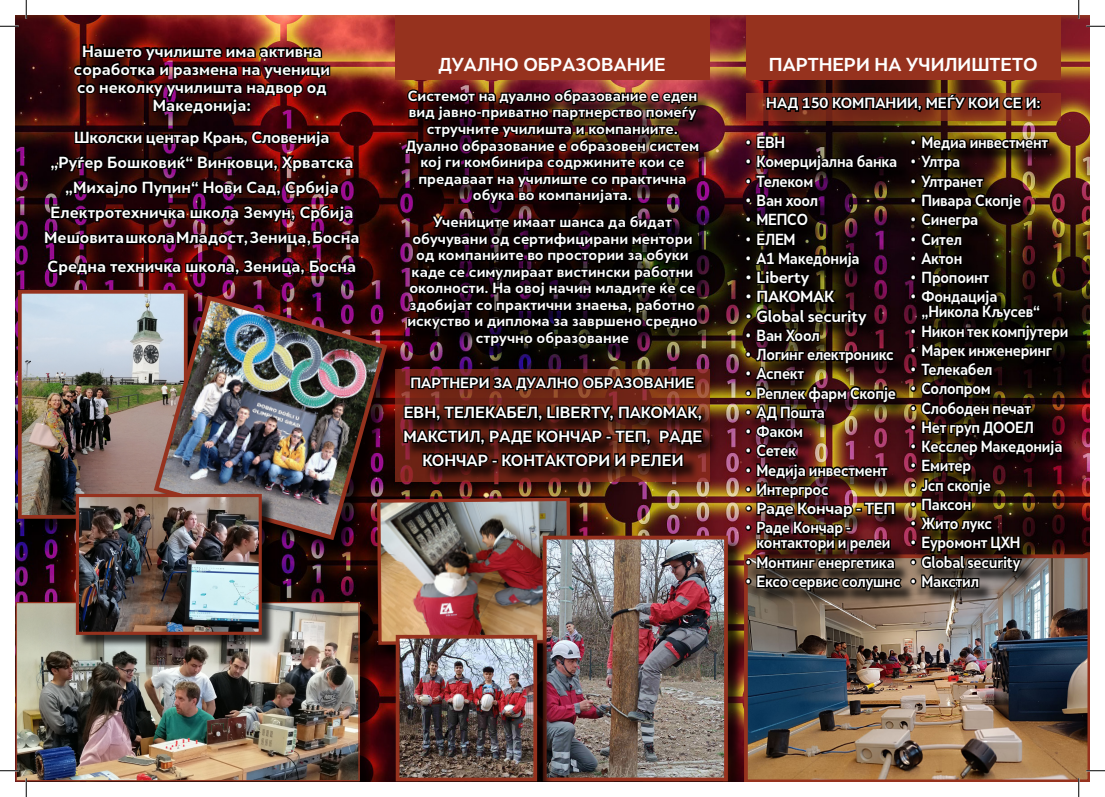
<style>
.page{position:relative;width:1105px;height:797px;background:#fff}
.page>*{position:absolute;margin:0;border:0;box-sizing:border-box;transform-origin:0 0}
.t1{font:700 17.5px "Skola Sans";color:#fff}
.t2{font:700 15px/15px "Skola Sans";letter-spacing:-.02em;color:#fff;scale:.9 1}
.t3{font:700 15px/18px "Skola Sans";color:#fff;text-align:center}
.t4{font:700 15px "Skola Sans";letter-spacing:-.02em;color:#fff}
.t5{font:700 13.75px/16.5px "Skola Sans";color:#fff;text-align:center}
</style>
<div class="page">
<img style="left:16px;top:16px;width:1073px;height:765px">
<img style="left:744px;top:554px;width:345px;height:227px">
<img style="left:375px;top:496px;width:198px;height:150px">
<div style="left:746px;top:16px;width:315px;height:64px;background:#96321e"></div>
<svg style="left:43px;top:30px;width:318px;height:259px;background:#33090d"></svg>
<div style="left:395px;top:16px;width:315px;height:64px;background:#96321e"></div>
<div style="left:407px;top:91px;width:308px;height:271px;background:#000;opacity:.75"></div>
<img style="left:404px;top:80px;width:297px;height:280px">
<div style="left:405px;top:407px;width:313px;height:75px;background:#000;opacity:.75"></div>
<svg style="left:404px;top:367px;width:300px;height:101px;background:#38130d"></svg>
<div style="left:545px;top:537px;width:199px;height:244px;background:#000;opacity:.75"></div>
<img style="left:548px;top:540px;width:175px;height:236px">
<div style="left:543px;top:535px;width:185px;height:246px;border:4px solid #96321e"></div>
<div style="left:913px;top:138px;width:171px;height:466px;background:#000;opacity:.75"></div>
<div style="left:398px;top:636px;width:155px;height:145px;background:#000;opacity:.75"></div>
<img style="left:401px;top:640px;width:131px;height:136px">
<div style="left:396px;top:635px;width:141px;height:146px;border:4px solid #96321e"></div>
<img style="left:745px;top:88px;width:325px;height:519px">
<div style="left:17px;top:604px;width:358px;height:177px;background:#000;opacity:.75"></div>
<img style="left:18px;top:604px;width:340px;height:175px">
<div style="left:16px;top:602px;width:344px;height:179px;border:1px solid #96321e"></div>
<img style="left:23px;top:295px;width:128px;height:219px">
<div style="left:18px;top:290px;width:170px;height:229px;border:4px solid #96321e"></div>
<div style="left:157px;top:298px;width:247px;height:259px;background:#000;opacity:.75"></div>
<img style="left:151px;top:293px;width:239px;height:249px">
<div style="left:78px;top:495px;width:197px;height:153px;background:#000;opacity:.75"></div>
<img style="left:80px;top:498px;width:178px;height:133px">
<div style="left:76px;top:494px;width:186px;height:141px;border:3px solid #96321e"></div>
<svg style="left:0;top:25px;width:19px;height:2px"></svg>
<svg style="left:1086px;top:25px;width:19px;height:2px"></svg>
<svg style="left:0;top:770px;width:19px;height:1px"></svg>
<svg style="left:1086px;top:770px;width:19px;height:1px"></svg>
<svg style="left:25px;top:0;width:2px;height:19px"></svg>
<svg style="left:25px;top:778px;width:2px;height:19px"></svg>
<svg style="left:1078px;top:0;width:1px;height:19px"></svg>
<svg style="left:1078px;top:778px;width:1px;height:19px"></svg>
<p class="t3" style="left:74px;top:42px;width:258px">Нашето училиште има активна соработка и размена на ученици со неколку училишта надвор од<br>Македонија:</p>
<p class="t4" style="left:74px;top:128px;width:257px">Школски центар Крањ, Словенија</p>
<p class="t3" style="left:50px;top:153px;width:305px">„Руѓер Бошковиќ“ Винковци, Хрватска</p>
<p class="t3" style="left:65px;top:178px;width:275px">„Михајло Пупин“ Нови Сад, Србија</p>
<p class="t3" style="left:50px;top:203px;width:305px">Електротехничка школа Земун, Србија</p>
<p class="t3" style="left:44px;top:228px;width:317px">Мешовита школа Младост, Зеница, Босна</p>
<p class="t3" style="left:48px;top:257px;width:310px">Средна техничка школа, Зеница, Босна</p>
<p class="t1" style="left:439px;top:54px;width:229px">ДУАЛНО ОБРАЗОВАНИЕ</p>
<p class="t1" style="left:769px;top:54px;width:270px">ПАРТНЕРИ НА УЧИЛИШТЕТО</p>
<p class="t5" style="left:406px;top:87px;width:295px">Системот на дуално образование е еден вид јавно-приватно партнерство помеѓу стручните училишта и компаниите.<br>Дуално образование е образовен систем кој ги комбинира содржините кои се предаваат на училиште со практична обука во компанијата.</p>
<p class="t5" style="left:407px;top:213px;width:292px">Учениците имаат шанса да бидат обучувани од сертифицирани ментори од компаниите во простории за обуки каде се симулираат вистински работни околности. На овој начин младите ќе се здобијат со практични знаења, работно искуство и диплома за завршено средно стручно образование</p>
<p class="t5" style="left:410px;top:374px;width:286px">ПАРТНЕРИ ЗА ДУАЛНО ОБРАЗОВАНИЕ</p>
<p class="t3" style="left:403px;top:400px;width:301px;line-height:23.8px">ЕВН, ТЕЛЕКАБЕЛ, LIBERTY, ПАКОМАК,<br>МАКСТИЛ, РАДЕ КОНЧАР - ТЕП, РАДЕ<br>КОНЧАР - КОНТАКТОРИ И РЕЛЕИ</p>
<p class="t5" style="left:766px;top:95px;width:276px">НАД 150 КОМПАНИИ, МЕЃУ КОИ СЕ И:</p>
<p class="t2" style="left:746px;top:135px;width:45px">• ЕВН</p>
<p class="t2" style="left:746px;top:154px;width:170px">• Комерцијална банка</p>
<p class="t2" style="left:746px;top:173px;width:76px">• Телеком</p>
<p class="t2" style="left:746px;top:193px;width:82px">• Ван хоол</p>
<p class="t2" style="left:746px;top:212px;width:70px">• МЕПСО</p>
<p class="t2" style="left:746px;top:231px;width:57px">• ЕЛЕМ</p>
<p class="t2" style="left:746px;top:250px;width:128px">• А1 Македонија</p>
<p class="t4" style="left:746px;top:268px;width:65px">• Liberty</p>
<p class="t4" style="left:746px;top:287px;width:90px">• ПАКОМАК</p>
<p class="t4" style="left:746px;top:307px;width:122px">• Global security</p>
<p class="t2" style="left:746px;top:327px;width:84px">• Ван Хоол</p>
<p class="t2" style="left:746px;top:347px;width:166px">• Логинг електроникс</p>
<p class="t2" style="left:746px;top:366px;width:66px">• Аспект</p>
<p class="t2" style="left:746px;top:385px;width:168px">• Реплек фарм Скопје</p>
<p class="t2" style="left:746px;top:404px;width:89px">• АД Пошта</p>
<p class="t2" style="left:746px;top:424px;width:65px">• Факом</p>
<p class="t2" style="left:746px;top:443px;width:57px">• Сетек</p>
<p class="t2" style="left:746px;top:462px;width:159px">• Медија инвестмент</p>
<p class="t2" style="left:746px;top:481px;width:93px">• Интергрос</p>
<p class="t4" style="left:746px;top:499px;width:151px">• Раде Кончар - ТЕП</p>
<p class="t2" style="left:756px;top:520px;width:150px;text-indent:-11px">• Раде Кончар - контактори и релеи</p>
<p class="t2" style="left:746px;top:554px;width:167px">• Монтинг енергетика</p>
<p class="t2" style="left:746px;top:573px;width:173px">• Ексо сервис солушнс</p>
<p class="t2" style="left:911px;top:135px;width:154px">• Медиа инвестмент</p>
<p class="t2" style="left:911px;top:154px;width:57px">• Ултра</p>
<p class="t2" style="left:911px;top:173px;width:82px">• Ултранет</p>
<p class="t2" style="left:911px;top:193px;width:124px">• Пивара Скопје</p>
<p class="t2" style="left:911px;top:212px;width:76px">• Синегра</p>
<p class="t2" style="left:911px;top:231px;width:58px">• Сител</p>
<p class="t2" style="left:911px;top:250px;width:59px">• Актон</p>
<p class="t2" style="left:911px;top:270px;width:89px">• Пропоинт</p>
<p class="t2" style="left:921px;top:289px;width:133px;text-indent:-11px">• Фондација „Никола Кљусев“</p>
<p class="t2" style="left:911px;top:323px;width:177px">• Никон тек компјутери</p>
<p class="t2" style="left:911px;top:342px;width:159px">• Марек инженеринг</p>
<p class="t2" style="left:911px;top:362px;width:92px">• Телекабел</p>
<p class="t2" style="left:911px;top:381px;width:90px">• Солопром</p>
<p class="t2" style="left:911px;top:400px;width:135px">• Слободен печат</p>
<p class="t2" style="left:911px;top:419px;width:138px">• Нет груп ДООЕЛ</p>
<p class="t2" style="left:911px;top:439px;width:170px">• Кесслер Македонија</p>
<p class="t2" style="left:911px;top:458px;width:69px">• Емитер</p>
<p class="t2" style="left:911px;top:477px;width:90px">• Јсп скопје</p>
<p class="t2" style="left:911px;top:496px;width:69px">• Паксон</p>
<p class="t2" style="left:911px;top:516px;width:92px">• Жито лукс</p>
<p class="t2" style="left:911px;top:535px;width:123px">• Еуромонт ЦХН</p>
<p class="t2" style="left:911px;top:554px;width:123px">• Global security</p>
<p class="t2" style="left:911px;top:573px;width:77px">• Макстил</p>
</div>
